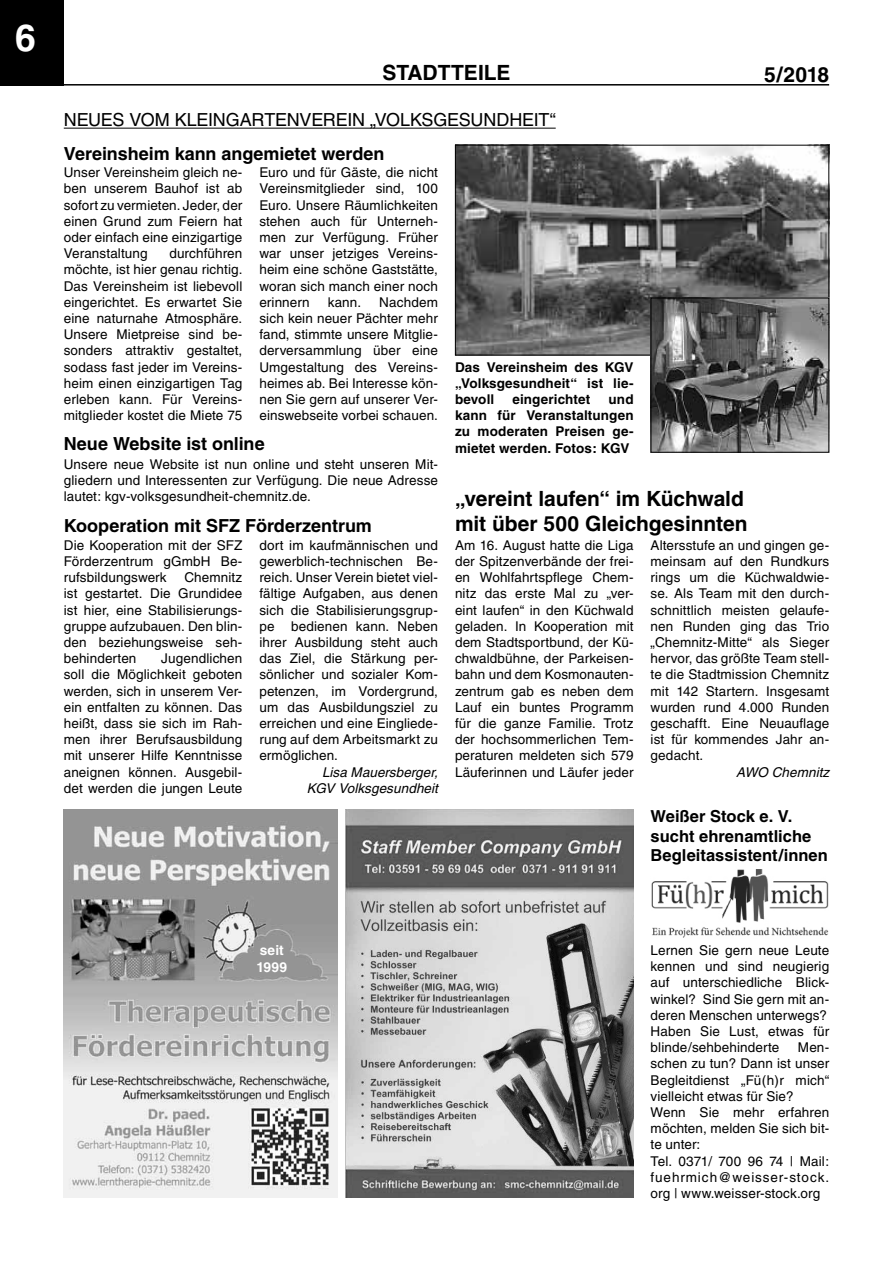
<style>
.page{position:relative;width:893px;height:1263px;background:#fff}
.page>*{position:absolute;margin:0;border:0;box-sizing:border-box;transform-origin:0 0}
.t1{font:700 37.5px "Helvetica";color:#fff}
.t2{font:700 21px/25.2px "Helvetica";letter-spacing:-.005em;color:#000}
.t3{font:700 18px "Helvetica";color:#000}
.t4{font:18px "Helvetica";color:#000}
.t5{font:700 16.5px/19.8px "Helvetica";color:#000}
.t6{font:700 13.8px/16.5px "Helvetica";letter-spacing:.01em;color:#fff}
.t7{font:13.5px/16.2px "Helvetica";letter-spacing:.01em;color:#000;text-align:justify}
.t8{font:700 13.5px/16.2px "Helvetica";letter-spacing:.01em;color:#000;text-align:justify}
.t9{font:italic 13.5px/16.2px "Helvetica";letter-spacing:.005em;color:#000;text-align:right}
</style>
<div class="page">
<div style="left:0;top:0;width:64px;height:86px;background:#000"></div>
<hr style="left:64px;top:84px;width:765px;height:2px;background:#000">
<img style="left:64px;top:809px;width:273px;height:389px">
<img style="left:346px;top:809px;width:288px;height:389px">
<img style="left:457px;top:147px;width:370px;height:206px">
<div style="left:455px;top:145px;width:374px;height:210px;border:1px solid #000"></div>
<img style="left:653px;top:300px;width:174px;height:151px">
<div style="left:651px;top:298px;width:178px;height:155px;border:1px solid #000"></div>
<img style="left:651px;top:869px;width:178px;height:69px">
<hr style="left:64px;top:128px;width:492px;height:1px;background:#000">
<h1 class="t1" style="left:15px;top:15px;width:22px">6</h1>
<h2 class="t2" style="left:382px;top:60px;width:130px">stadtteile</h2>
<h2 class="t2" style="left:764px;top:62px;width:67px">5/2018</h2>
<h3 class="t4" style="left:64px;top:110px;width:26px">Neues</h3>
<h3 class="t4" style="left:129px;top:110px;width:14px">vom</h3>
<h3 class="t4" style="left:175px;top:110px;width:24px">Kleingartenverein</h3>
<h3 class="t4" style="left:370px;top:110px;width:29px">„Volksgesundheit</h3>
<h3 class="t4" style="left:550px;top:110px;width:7px">“</h3>
<h3 class="t3" style="left:64px;top:143px;width:322px">Vereinsheim kann angemietet werden</h3>
<p class="t7" style="left:64px;top:164px;width:180px">Unser Vereinsheim gleich ne&shy;ben unserem Bauhof ist ab sofort zu vermieten. Jeder, der einen Grund zum Feiern hat oder einfach eine einzigartige Veranstaltung</p>
<p class="t7" style="left:64px;top:245px;width:180px;text-indent:106px">durchführen möchte, ist hier genau richtig.<br>Das Vereinsheim ist liebevoll eingerichtet. Es erwartet Sie eine naturnahe Atmosphäre.<br>Unsere Mietpreise sind be&shy;sonders attraktiv gestaltet, sodass fast jeder im Vereins&shy;heim einen einzigartigen Tag erleben kann. Für Vereins&shy;mitglieder kostet die Miete 75</p>
<p class="t7" style="left:259px;top:164px;width:180px">Euro und für Gäste, die nicht Vereinsmitglieder sind, 100<br>Euro. Unsere Räumlichkeiten stehen auch für Unterneh&shy;men zur Verfügung. Früher war unser jetziges Vereins&shy;heim eine schöne Gaststätte, woran sich manch einer noch erinnern</p>
<p class="t7" style="left:259px;top:294px;width:180px;text-indent:120px">Nachdem sich kein neuer Pächter mehr fand, stimmte unsere Mitglie&shy;derversammlung über eine Umgestaltung des Vereins&shy;heimes ab. Bei Interesse kön&shy;nen Sie gern auf unserer Ver&shy;einswebseite vorbei schauen.</p>
<p class="t7" style="left:328px;top:294px;width:35px">kann.</p>
<h3 class="t3" style="left:64px;top:433px;width:202px">Neue Website ist online</h3>
<p class="t7" style="left:64px;top:456px;width:376px">Unsere neue Website ist nun online und steht unseren Mit&shy;gliedern und Interessenten zur Verfügung. Die neue Adresse lautet: kgv-volksgesundheit-chemnitz.de.</p>
<h3 class="t3" style="left:64px;top:514px;width:310px">Kooperation mit SFZ Förderzentrum</h3>
<p class="t7" style="left:64px;top:537px;width:180px">Die Kooperation mit der SFZ Förderzentrum gGmbH Be&shy;rufsbildungswerk</p>
<p class="t7" style="left:64px;top:569px;width:180px;text-indent:121px">Chemnitz ist gestartet. Die Grundidee ist hier, eine Stabilisierungs&shy;gruppe aufzubauen. Den blin&shy;den beziehungsweise seh&shy;behinderten</p>
<p class="t7" style="left:64px;top:650px;width:180px;text-indent:97px">Jugendlichen soll die Möglichkeit geboten werden, sich in unserem Ver&shy;ein entfalten zu können. Das heißt, dass sie sich im Rah&shy;men ihrer Berufsausbildung mit unserer Hilfe Kenntnisse aneignen können. Ausgebil&shy;det werden die jungen Leute</p>
<p class="t7" style="left:259px;top:537px;width:180px">dort im kaufmännischen und gewerblich-technischen Be&shy;reich. Unser Verein bietet viel&shy;fältige Aufgaben, aus denen sich die Stabilisierungsgrup&shy;pe bedienen kann. Neben ihrer Ausbildung steht auch das Ziel, die Stärkung per&shy;sönlicher und sozialer Kom&shy;petenzen, im Vordergrund, um das Ausbildungsziel zu erreichen und eine Eingliede&shy;rung auf dem Arbeitsmarkt zu ermöglichen.</p>
<p class="t9" style="left:307px;top:764px;width:133px">Lisa Mauersberger,<br>KGV Volksgesundheit</p>
<p class="t8" style="left:455px;top:359px;width:180px">Das Vereinsheim des KGV „Volksgesundheit“ ist lie&shy;bevoll</p>
<p class="t8" style="left:512px;top:391px;width:79px">eingerichtet</p>
<p class="t8" style="left:455px;top:391px;width:180px;text-indent:154px">und kann für Veranstaltungen zu moderaten Preisen ge&shy;mietet werden. Fotos: KGV</p>
<h2 class="t2" style="left:455px;top:486px;width:294px">„vereint laufen“ im Küchwald mit über 500 Gleichgesinnten</h2>
<p class="t7" style="left:455px;top:537px;width:180px">Am 16. August hatte die Liga der Spitzenverbände der frei&shy;en Wohlfahrtspflege Chem&shy;nitz das erste Mal zu „ver&shy;eint laufen“ in den Küchwald geladen. In Kooperation mit dem Stadtsportbund, der Kü&shy;chwaldbühne, der Parkeisen&shy;bahn und dem Kosmonauten&shy;zentrum gab es neben dem Lauf ein buntes Programm für die ganze Familie. Trotz der hochsommerlichen Tem&shy;peraturen meldeten sich 579<br>Läuferinnen und Läufer jeder</p>
<p class="t7" style="left:651px;top:537px;width:180px">Altersstufe an und gingen ge&shy;meinsam auf den Rundkurs rings um die Küchwaldwie&shy;se. Als Team mit den durch&shy;schnittlich meisten gelaufe&shy;nen Runden ging das Trio „Chemnitz-Mitte“ als Sieger hervor, das größte Team stell&shy;te die Stadtmission Chemnitz mit 142 Startern. Insgesamt wurden rund 4.000 Runden geschafft. Eine Neuauflage ist für kommendes Jahr an&shy;gedacht.</p>
<p class="t9" style="left:736px;top:764px;width:94px">AWO Chemnitz</p>
<p class="t5" style="left:651px;top:806px;width:179px">Weißer Stock e. V. sucht ehrenamtliche<br>Begleitassistent/innen</p>
<p class="t6" style="left:256px;top:942px;width:32px">seit<br>1999</p>
<p class="t7" style="left:651px;top:942px;width:180px;text-align:left">Lernen Sie gern neue Leute kennen und sind neugierig auf unterschiedliche Blick&shy;winkel? Sind Sie gern mit an&shy;deren Menschen unterwegs?<br>Haben Sie Lust, etwas für blinde/sehbehinderte</p>
<p class="t7" style="left:651px;top:1039px;width:180px;text-align:left;text-indent:147px">Men&shy;schen zu tun? Dann ist unser<br>Begleitdienst „Fü(h)r mich“ vielleicht etwas für Sie?<br>Wenn Sie mehr erfahren möchten, melden Sie sich bit&shy;te unter:<br>Tel. 0371/ 700 96 74 | Mail: fuehrmich@weisser-stock. org | www.weisser-stock.org</p>
</div>
